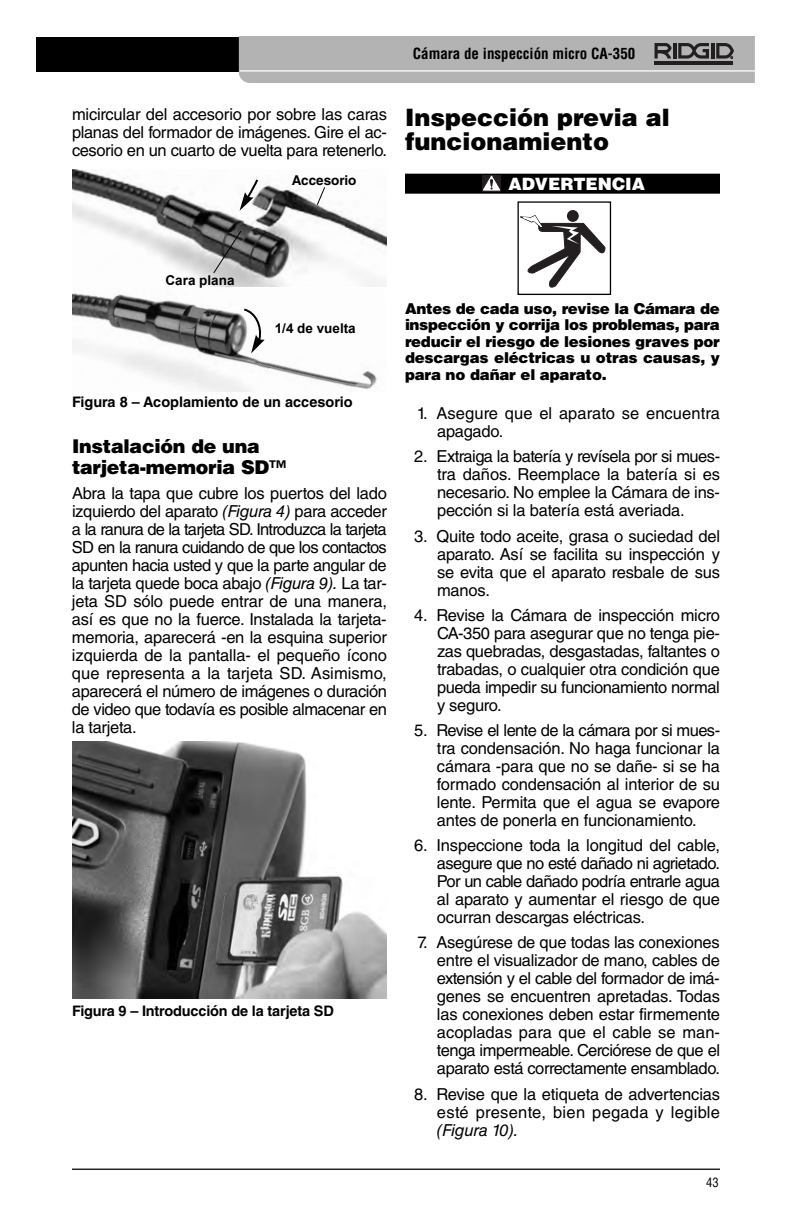
<style>
.page{position:relative;width:792px;height:1224px;background:#fff}
.page>*{position:absolute;margin:0;border:0;box-sizing:border-box;transform-origin:0 0}
.t1{font:900 24px/24px "Helvetica LT Std";color:#000}
.t2{font:900 19px/21px "Helvetica LT Std";letter-spacing:-.015em;color:#000}
.t3{font:900 17px "Helvetica LT Std";color:#fff}
.t4{font:16.4px/18px "Helvetica LT Std";letter-spacing:-.015em;color:#000;text-align:justify}
.t5{font:16.4px/18px "Helvetica LT Std";letter-spacing:.005em;color:#000}
.t6{font:italic 16.4px "Helvetica LT Std";letter-spacing:-.02em;color:#000}
.t7{font:900 15px/16.4px "Helvetica LT Std";letter-spacing:-.015em;color:#000;text-align:justify}
.t8{font:700 condensed 15px "Helvetica LT Std";color:#000}
.t9{font:700 14.4px "Helvetica LT Std";letter-spacing:-.01em;color:#000}
.t10{font:700 13.6px "Arial";color:#000}
.t11{font:700 13.6px "Helvetica LT Std";color:#000}
.t12{font:condensed 12.6px "Helvetica LT Std";color:#000}
.s1{font-style:italic}
</style>
<div class="page">
<div style="left:36px;top:37px;width:353px;height:34px;background:#000"></div>
<svg style="left:239px;top:36px;width:516px;height:47px;background:#afafaf"></svg>
<hr style="left:72px;top:1169px;width:648px;height:1px;background:#000">
<div style="left:405px;top:174px;width:315px;height:20px;background:#000"></div>
<div style="left:482px;top:176px;width:19px;height:16px;background:#231f20"></div>
<svg style="left:483px;top:176px;width:17px;height:15px"></svg>
<img style="left:72px;top:170px;width:315px;height:116px">
<svg style="left:316px;top:186px;width:10px;height:20px"></svg>
<img style="left:73px;top:293px;width:304px;height:99px">
<svg style="left:212px;top:230px;width:30px;height:44px"></svg>
<svg style="left:242px;top:307px;width:23px;height:46px"></svg>
<svg style="left:240px;top:177px;width:20px;height:34px"></svg>
<img style="left:72px;top:742px;width:315px;height:256px">
<div style="left:567px;top:210px;width:12px;height:12px;background:#231f20;border-radius:50%"></div>
<svg style="left:520px;top:215px;width:85px;height:72px"></svg>
<div style="left:518px;top:201px;width:93px;height:94px;border:1px solid #000"></div>
<p class="t4" style="left:72px;top:107px;width:317px">micircular del accesorio por sobre las caras planas del formador de imágenes. Gire el ac&shy;cesorio en un cuarto de vuelta para retener lo.</p>
<p class="t11" style="left:292px;top:175px;width:66px">Accesorio</p>
<p class="t8" style="left:413px;top:47px;width:224px">Cámara de inspección micro CA-350</p>
<h1 class="t1" style="left:405px;top:108px;width:266px">Inspección previa al funcionamiento</h1>
<p class="t3" style="left:508px;top:177px;width:138px">ADVERTENCIA</p>
<p class="t10" style="left:166px;top:271px;width:71px">Cara plana</p>
<p class="t10" style="left:275px;top:319px;width:83px">1/4 de vuelta</p>
<p class="t9" style="left:72px;top:396px;width:282px">Figura 8 – Acoplamiento de un accesorio</p>
<p class="t2" style="left:72px;top:437px;width:217px">Instalación de una tarjeta-memoria SD™</p>
<p class="t4" style="left:72px;top:486px;width:317px">Abra la tapa que cubre los puertos del lado izquierdo del aparato <span class="s1">(Figura 4)</span> para acceder a la ranura de la tarjeta SD. Introduzca la tarjeta SD en la ranura cuidando de que los contactos apunten hacia usted y que la parte angular de la tarjeta quede boca abajo <span class="s1">(Figura 9).</span> La tar&shy;jeta SD sólo puede entrar de una manera, así es que no la fuerce. Instalada la tarjeta&shy;memoria, aparecerá -en la esquina superior izquierda de la pantalla- el pequeño ícono que representa a la tarjeta SD. Asimis mo, aparecerá el número de imágenes o duración de video que todavía es posible almacenar en la tarjeta.</p>
<p class="t9" style="left:72px;top:1006px;width:263px">Figura 9 – Introducción de la tarjeta SD</p>
<p class="t7" style="left:405px;top:301px;width:317px">Antes de cada uso, revise la Cámara de inspección y corrija los problemas, para reducir el riesgo de lesiones graves por descargas eléctricas u otras causas, y para no dañar el aparato.</p>
<p class="t5" style="left:437px;top:406px;width:284px;text-indent:-20px">1. Asegure que el aparato se encuentra apagado.</p>
<p class="t4" style="left:437px;top:449px;width:285px;text-indent:-23px">2. Extraiga la batería y revísela por si mues&shy;tra daños. Reemplace la batería si es necesario. No emplee la Cámara de ins - pección si la batería está averiada.</p>
<p class="t4" style="left:437px;top:528px;width:285px;text-indent:-23px">3. Quite todo aceite, grasa o suciedad del aparato. Así se facilita su inspección y se evita que el aparato resbale de sus manos.</p>
<p class="t4" style="left:437px;top:608px;width:285px;text-indent:-23px">4. Revise la Cámara de inspección micro CA-350 para asegurar que no tenga pie - zas quebradas, desgastadas, faltantes o trabadas, o cualquier otra condición que pueda impedir su funcionamiento normal y seguro.</p>
<p class="t4" style="left:437px;top:723px;width:285px;text-indent:-23px">5. Revise el lente de la cámara por si mues&shy;tra condensación. No haga funcionar la cámara -para que no se dañe- si se ha formado condensación al interior de su lente. Permita que el agua se evapore antes de ponerla en funcionamiento.</p>
<p class="t4" style="left:437px;top:838px;width:285px;text-indent:-23px">6. Inspeccione toda la longitud del cable, asegure que no esté dañado ni agrietado.<br>Por un cable dañado podría entrarle agua al aparato y aumentar el riesgo de que ocurran descargas eléctricas.</p>
<p class="t4" style="left:437px;top:935px;width:285px;text-indent:-20px">7. Asegúrese de que todas las conexiones entre el visualizador de mano, cables de extensión y el cable del formador de imá&shy;genes se encuentren apretadas. Todas las conexiones deben estar firmemente acopladas para que el cable se man&shy;tenga impermeable. Cerciórese de que el aparato está correctamente ensamblado.</p>
<p class="t4" style="left:414px;top:1086px;width:307px;text-align:right">8. Revise que la etiqueta de advertencias esté presente, bien pegada y legible</p>
<p class="t6" style="left:437px;top:1124px;width:83px">(Figura 10).</p>
<p class="t12" style="left:706px;top:1177px;width:14px">43</p>
</div>
